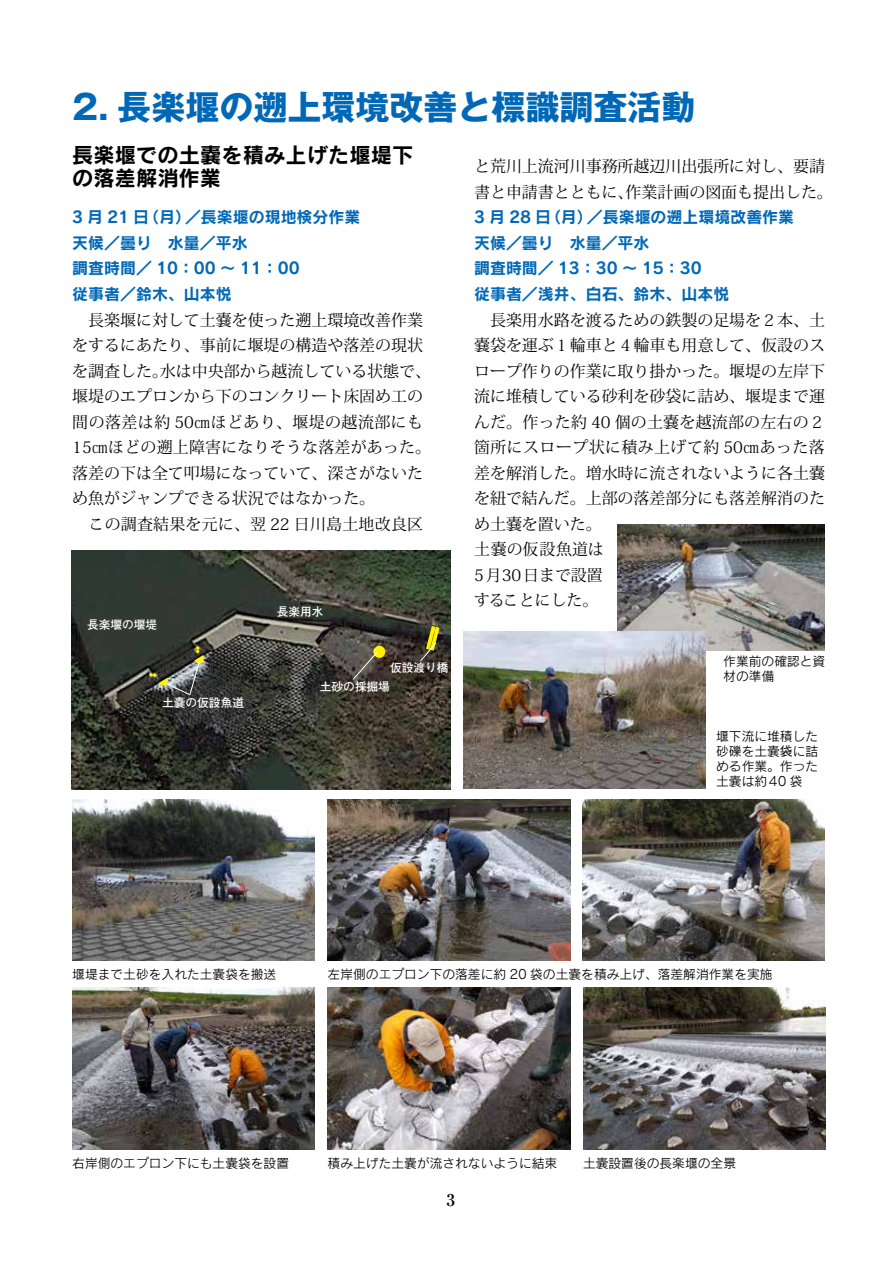
<style>
.page{position:relative;width:893px;height:1263px;background:#fff}
.page>*{position:absolute;margin:0;border:0;box-sizing:border-box;transform-origin:0 0}
.t1{font:700 34.05px "Gothic MB101";color:#0068b7}
.t2{font:21.3px/23.4px "Rodin CID B";letter-spacing:.005em;color:#000}
.t3{font:700 16.95px "Ryumin";color:#000}
.t4{font:15.9px/25.5px "Koz Min Pro";color:#000}
.t5{font:15.9px/25.5px "Rodin CID B";color:#0068b7}
.t6{font:12.75px/14.9px "Rodin CID M";color:#000}
.t7{font:700 11.7px "Futo Go B101";color:#fff}
.s1{font-family:"Gothic BBB";font-weight:500}
</style>
<div class="page">
<img style="left:72px;top:799px;width:243px;height:162px">
<img style="left:72px;top:987px;width:243px;height:162px">
<img style="left:328px;top:799px;width:242px;height:162px">
<img style="left:328px;top:987px;width:242px;height:162px">
<img style="left:583px;top:799px;width:242px;height:162px">
<img style="left:583px;top:987px;width:242px;height:162px">
<img style="left:618px;top:524px;width:207px;height:127px">
<img style="left:72px;top:551px;width:379px;height:238px">
<div style="left:373px;top:646px;width:12px;height:12px;background:#fff100;border-radius:50%"></div>
<svg style="left:149px;top:646px;width:56px;height:50px;background:#53564b"></svg>
<svg style="left:352px;top:652px;width:26px;height:28px"></svg>
<svg style="left:418px;top:621px;width:29px;height:41px"></svg>
<img style="left:463px;top:631px;width:243px;height:158px">
<h1 class="t1" style="left:72px;top:83px;width:625px">2. 長楽堰の遡上環境改善と標識調査活動</h1>
<h2 class="t2" style="left:72px;top:142px;width:343px">長楽堰での土嚢を積み上げた堰堤下の落差解消作業</h2>
<p class="t5" style="left:72px;top:204px;width:290px">3 月 21 日（月）／長楽堰の現地検分作業天候／曇り　水量／平水<br>調査時間／ 10：00 〜 11：00　<br>従事者／鈴木、山本悦</p>
<p class="t4" style="left:72px;top:306px;width:360px;text-indent:16px">長楽堰に対して土嚢を使った遡上環境改善作業をするにあたり、事前に堰堤の構造や落差の現状を調査した。水は中央部から越流している状態で、堰堤のエプロンから下のコンクリート床固め工の間の落差は約 50㎝ほどあり、堰堤の越流部にも<br>15㎝ほどの遡上障害になりそうな落差があった。落差の下は全て叩場になっていて、深さがないため魚がジャンプできる状況ではなかった。<br>　この調査結果を元に、翌 22 日川島土地改良区</p>
<p class="t4" style="left:474px;top:153px;width:360px">と荒川上流河川事務所越辺川出張所に対し、要請書と申請書とともに、作業計画の図面も提出した。</p>
<p class="t5" style="left:474px;top:204px;width:322px">3 月 28 日（月）／長楽堰の遡上環境改善作業天候／曇り　水量／平水<br>調査時間／ 13：30 〜 15：30　<br>従事者／浅井、白石、鈴木、山本悦</p>
<p class="t4" style="left:474px;top:306px;width:352px">　長楽用水路を渡るための鉄製の足場を２本、土嚢袋を運ぶ１輪車と４輪車も用意して、仮設のスロープ作りの作業に取り掛かった。堰堤の左岸下流に堆積している砂利を砂袋に詰め、堰堤まで運んだ。作った約 40 個の土嚢を越流部の左右の２箇所にスロープ状に積み上げて約 50㎝あった落差を解消した。増水時に流されないように各土嚢を紐で結んだ。上部の落差部分にも落差解消のため土嚢を置いた。<br>土嚢の仮設魚道は<br>5月30日まで設置<br>することにした。</p>
<p class="t7" style="left:277px;top:605px;width:48px">長楽用水</p>
<p class="t7" style="left:87px;top:617px;width:72px">長楽堰の堰堤</p>
<p class="t7" style="left:162px;top:696px;width:83px">土嚢の仮設魚道</p>
<p class="t7" style="left:390px;top:661px;width:60px">仮設渡り橋</p>
<p class="t6" style="left:723px;top:654px;width:104px">作業前の確認と資材の準備</p>
<p class="t7" style="left:320px;top:680px;width:72px">土砂の採掘場</p>
<p class="t6" style="left:716px;top:729px;width:104px;text-align:justify">堰下流に堆積した砂礫を土嚢<span class="s1">袋</span>に詰める作業。作った土嚢は約40 袋</p>
<p class="t6" style="left:72px;top:966px;width:206px">堰堤まで土砂を入れた土嚢袋を搬送</p>
<p class="t6" style="left:328px;top:966px;width:446px">左岸側のエプロン下の落差に約 20 袋の土嚢を積み上げ、落差解消作業を実施</p>
<p class="t6" style="left:72px;top:1155px;width:218px">右岸側のエプロン下にも土嚢袋を設置</p>
<p class="t6" style="left:328px;top:1155px;width:231px">積み上げた土嚢が流されないように結束</p>
<p class="t6" style="left:583px;top:1155px;width:155px">土嚢設置後の長楽堰の全景</p>
<p class="t3" style="left:446px;top:1189px;width:10px">3</p>
</div>
